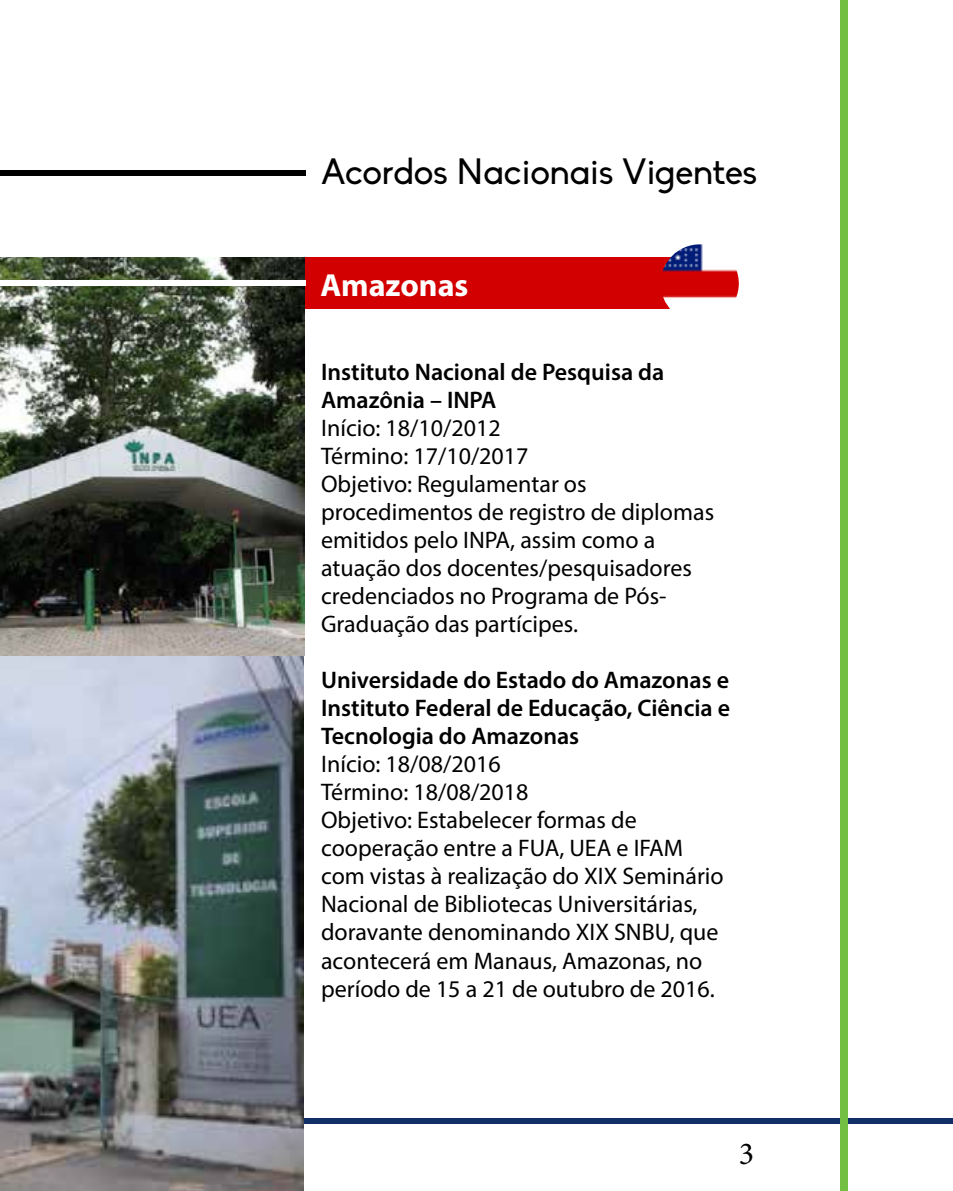
<style>
.page{position:relative;width:953px;height:1191px;background:#fff}
.page>*{position:absolute;margin:0;border:0;box-sizing:border-box;transform-origin:0 0}
.t1{font:36px "Biko";color:#000}
.t2{font:700 32px "Myriad Pro";color:#fff}
.t3{font:32px "Minion Pro";color:#000}
.t4{font:24px/28px "Myriad Pro";color:#000}
.t5{font:600 24px/28px "Myriad Pro";color:#000}
</style>
<div class="page">
<div style="left:0;top:1118px;width:952px;height:6px;background:#113067"></div>
<div style="left:305px;top:258px;width:417px;height:51px;background:#d20000"></div>
<div style="left:0;top:170px;width:306px;height:6px;background:#000"></div>
<img style="left:0;top:655px;width:304px;height:535px">
<img style="left:660px;top:244px;width:78px;height:78px;border-radius:39px">
<div style="left:840px;top:0;width:8px;height:1191px;background:#72bf44"></div>
<img style="left:0;top:258px;width:304px;height:397px">
<div style="left:0;top:280px;width:306px;height:6px;background:#fff"></div>
<h1 class="t1" style="left:321px;top:151px;width:438px">Acordos Nacionais Vigentes</h1>
<h2 class="t2" style="left:320px;top:264px;width:149px">Amazonas</h2>
<p class="t5" style="left:321px;top:357px;width:345px">Instituto Nacional de Pesquisa da<br>Amazônia – INPA</p>
<p class="t4" style="left:321px;top:414px;width:394px">Início: 18/10/2012<br>Término: 17/10/2017<br>Objetivo: Regulamentar os procedimentos de registro de diplomas emitidos pelo INPA, assim como a atuação dos docentes/pesquisadores credenciados no Programa de Pós-<br>Graduação das partícipes.</p>
<p class="t5" style="left:321px;top:665px;width:410px;text-align:justify">Universidade do Estado do Amazonas e Instituto Federal de Educação, Ciência e Tecnologia do Amazonas</p>
<p class="t4" style="left:321px;top:750px;width:404px">Início: 18/08/2016<br>Término: 18/08/2018<br>Objetivo: Estabelecer formas de cooperação entre a FUA, UEA e IFAM com vistas à realização do XIX Seminário Nacional de Bibliotecas Universitárias, doravante denominando XIX SNBU, que acontecerá em Manaus, Amazonas, no período de 15 a 21 de outubro de 2016.</p>
<h2 class="t3" style="left:739px;top:1132px;width:17px">3</h2>
</div>
